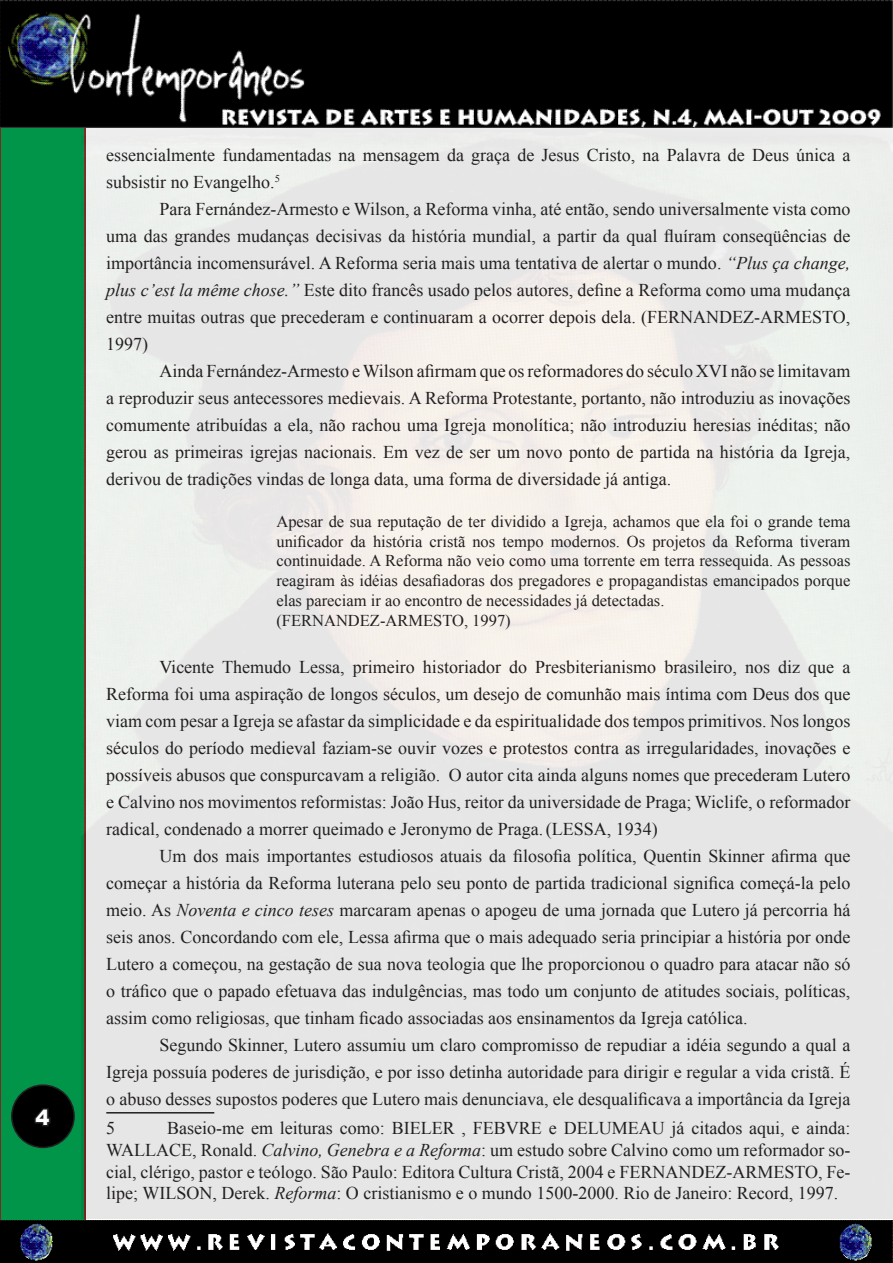
<style>
.page{position:relative;width:893px;height:1263px;background:#fff}
.page>*{position:absolute;margin:0;border:0;box-sizing:border-box;transform-origin:0 0}
.t1{font:900 21px "Arial";color:#fff}
.t2{font:18px/27px "Times New Roman";color:#231f20;text-align:justify}
.t3{font:16.5px/19.8px "Times New Roman";color:#231f20;text-align:justify}
.s1{font-style:italic}
</style>
<div class="page">
<div style="left:0;top:112px;width:85px;height:1115px;background:#009549"></div>
<div style="left:0;top:111px;width:86px;height:1117px;border:2px solid #a20919"></div>
<img style="left:0;top:1220px;width:893px;height:43px">
<div style="left:12px;top:1085px;width:62px;height:62px;background:#000;border-radius:50%"></div>
<div style="left:11px;top:1084px;width:64px;height:64px;border:2px solid #231f20;border-radius:50%"></div>
<svg style="left:34px;top:1108px;width:17px;height:19px"></svg>
<img style="left:0;top:0;width:893px;height:128px">
<img style="left:82px;top:128px;width:811px;height:1090px">
<hr style="left:106px;top:1112px;width:108px;height:1px;background:#231f20">
<p class="t1" style="left:36px;top:1102px;width:16px">4</p>
<p class="t2" style="left:106px;top:141px;width:746px">essencialmente fundamentadas na mensagem da graça de Jesus Cristo, na Palavra de Deus única a subsistir no Evangelho.<sup>5</sup></p>
<p class="t2" style="left:106px;top:195px;width:746px;text-indent:53px">Para Fernández-Armesto e Wilson, a Reforma vinha, até então, sendo universalmente vista como uma das grandes mudanças decisivas da história mundial, a partir da qual fluíram conseqüências de importância incomensurável. A Reforma seria mais uma tentativa de alertar o mundo. <span class="s1">“Plus ça change, plus c’est la même chose.”</span> Este dito francês usado pelos autores, define a Reforma como uma mudança entre muitas outras que precederam e continuaram a ocorrer depois dela. (FERNANDEZ-ARMESTO, 1997)</p>
<p class="t2" style="left:106px;top:357px;width:746px;text-indent:53px">Ainda Fernández-Armesto e Wilson afirmam que os reformadores do século XVI não se limitavam a reproduzir seus antecessores medievais. A Reforma Protestante, portanto, não introduziu as inovações comumente atribuídas a ela, não rachou uma Igreja monolítica; não introduziu heresias inéditas; não gerou as primeiras igrejas nacionais. Em vez de ser um novo ponto de partida na história da Igreja, derivou de tradições vindas de longa data, uma forma de diversidade já antiga.</p>
<p class="t3" style="left:276px;top:511px;width:576px">Apesar de sua reputação de ter dividido a Igreja, achamos que ela foi o grande tema unificador da história cristã nos tempo modernos. Os projetos da Reforma tiveram continuidade. A Reforma não veio como uma torrente em terra ressequida. As pessoas reagiram às idéias desafiadoras dos pregadores e propagandistas emancipados porque elas pareciam ir ao encontro de necessidades já detectadas.</p>
<p class="t3" style="left:276px;top:610px;width:236px">(FERNANDEZ-ARMESTO, 1997)</p>
<p class="t2" style="left:106px;top:653px;width:746px;text-indent:53px">Vicente Themudo Lessa, primeiro historiador do Presbiterianismo brasileiro, nos diz que a Reforma foi uma aspiração de longos séculos, um desejo de comunhão mais íntima com Deus dos que viam com pesar a Igreja se afastar da simplicidade e da espiritualidade dos tempos primitivos. Nos longos séculos do período medieval faziam-se ouvir vozes e protestos contra as irregularidades, inovações e possíveis abusos que conspurcavam a religião. O autor cita ainda alguns nomes que precederam Lutero e Calvino nos movimentos reformistas: João Hus, reitor da universidade de Praga; Wiclife, o reformador radical, condenado a morrer queimado e Jeronymo de Praga.(LESSA, 1934)</p>
<p class="t2" style="left:106px;top:842px;width:746px;text-indent:53px">Um dos mais importantes estudiosos atuais da filosofia política, Quentin Skinner afirma que começar a história da Reforma luterana pelo seu ponto de partida tradicional significa começá-la pelo meio. As <span class="s1">Noventa e cinco teses</span> marcaram apenas o apogeu de uma jornada que Lutero já percorria há seis anos. Concordando com ele, Lessa afirma que o mais adequado seria principiar a história por onde Lutero a começou, na gestação de sua nova teologia que lhe proporcionou o quadro para atacar não só o tráfico que o papado efetuava das indulgências, mas todo um conjunto de atitudes sociais, políticas, assim como religiosas, que tinham ficado associadas aos ensinamentos da Igreja católica.</p>
<p class="t2" style="left:106px;top:1031px;width:746px;text-indent:53px">Segundo Skinner, Lutero assumiu um claro compromisso de repudiar a idéia segundo a qual a Igreja possuía poderes de jurisdição, e por isso detinha autoridade para dirigir e regular a vida cristã. É o abuso desses supostos poderes que Lutero mais denunciava, ele desqualificava a importância da Igreja</p>
<p class="t2" style="left:106px;top:1114px;width:10px">5</p>
<p class="t2" style="left:106px;top:1117px;width:746px;line-height:21.6px;text-indent:61px">Baseio-me em leituras como: BIELER , FEBVRE e DELUMEAU já citados aqui, e ainda:<br>WALLACE, Ronald. <span class="s1">Calvino, Genebra e a Reforma</span>: um estudo sobre Calvino como um reformador so&shy;cial, clérigo, pastor e teólogo. São Paulo: Editora Cultura Cristã, 2004 e FERNANDEZ-ARMESTO, Fe&shy;lipe; WILSON, Derek. <span class="s1">Reforma</span>: O cristianismo e o mundo 1500-2000. Rio de Janeiro: Record, 1997.</p>
</div>
